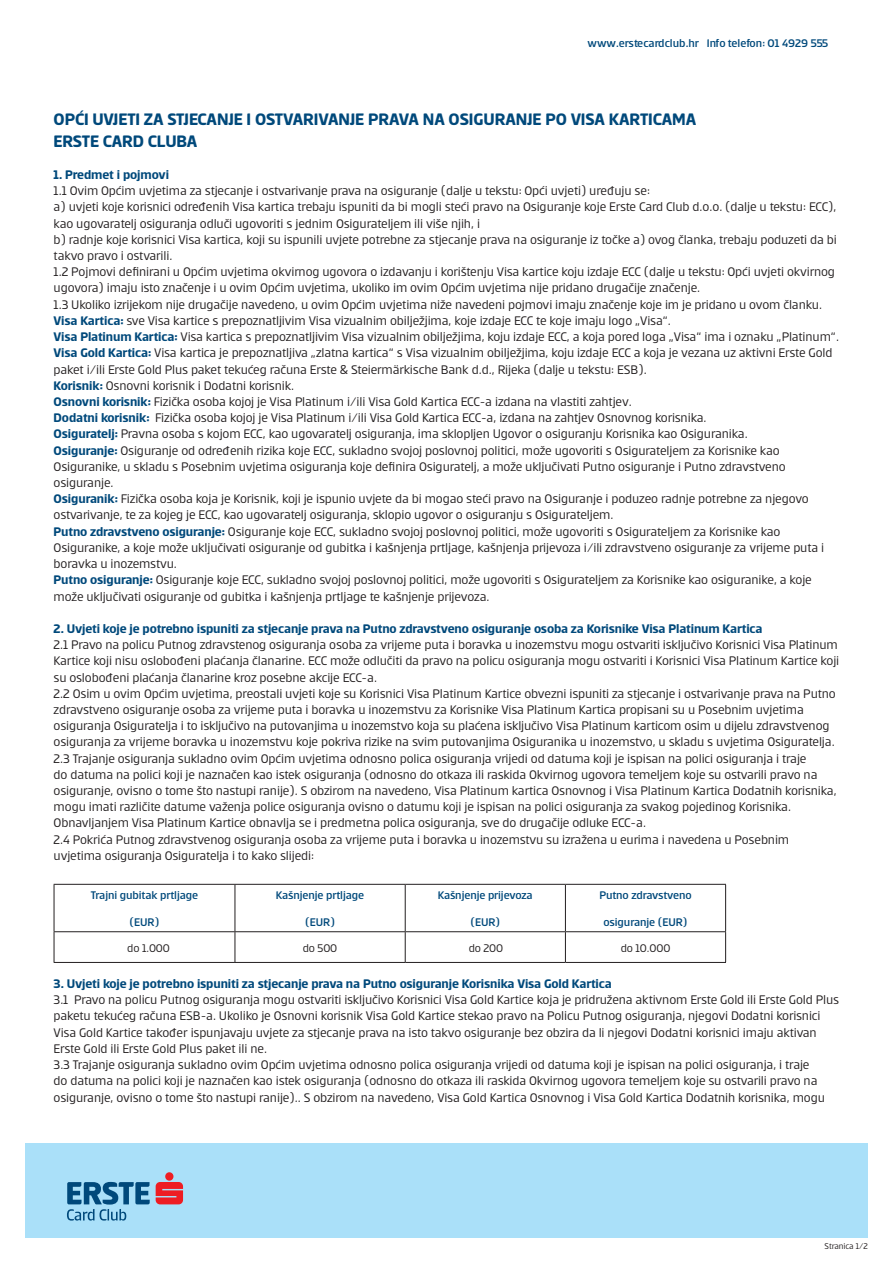
<style>
.page{position:relative;width:893px;height:1263px;background:#fff}
.page>*{position:absolute;margin:0;border:0;box-sizing:border-box;transform-origin:0 0}
.t1{font:700 18px/21.6px "Erste";letter-spacing:-.005em;color:#00497b}
.t2{font:13.5px/16.2px "Erste";letter-spacing:-.01em;color:#231f20}
.t3{font:700 13.5px "Erste";letter-spacing:-.01em;color:#00497b}
.t4{font:500 12px "Erste";letter-spacing:-.01em;color:#00497b}
.t5{font:12px "Erste";letter-spacing:-.02em;color:#231f20}
.t6{font:9px "Erste";letter-spacing:-.015em;color:#231f20}
.s1{font-weight:700;color:#00497b}
</style>
<div class="page">
<div style="left:25px;top:1142px;width:842px;height:95px;background:#aae0f9"></div>
<svg style="left:67px;top:1181px;width:83px;height:39px"></svg>
<svg style="left:156px;top:1172px;width:27px;height:32px"></svg>
<hr style="left:54px;top:883px;width:181px;height:1px;background:#231f20">
<hr style="left:54px;top:884px;width:1px;height:47px;background:#231f20">
<hr style="left:235px;top:883px;width:170px;height:1px;background:#231f20">
<hr style="left:234px;top:884px;width:1px;height:47px;background:#231f20">
<hr style="left:405px;top:883px;width:160px;height:1px;background:#231f20">
<hr style="left:404px;top:884px;width:1px;height:47px;background:#231f20">
<hr style="left:565px;top:883px;width:160px;height:1px;background:#231f20">
<hr style="left:565px;top:884px;width:1px;height:47px;background:#231f20">
<hr style="left:725px;top:884px;width:1px;height:47px;background:#231f20">
<hr style="left:54px;top:931px;width:181px;height:1px;background:#231f20">
<hr style="left:54px;top:931px;width:1px;height:30px;background:#231f20">
<hr style="left:235px;top:931px;width:170px;height:1px;background:#231f20">
<hr style="left:234px;top:931px;width:1px;height:30px;background:#231f20">
<hr style="left:405px;top:931px;width:160px;height:1px;background:#231f20">
<hr style="left:404px;top:931px;width:1px;height:30px;background:#231f20">
<hr style="left:565px;top:931px;width:160px;height:1px;background:#231f20">
<hr style="left:565px;top:931px;width:1px;height:30px;background:#231f20">
<hr style="left:725px;top:931px;width:1px;height:30px;background:#231f20">
<hr style="left:54px;top:961px;width:181px;height:1px;background:#231f20">
<hr style="left:235px;top:961px;width:170px;height:1px;background:#231f20">
<hr style="left:405px;top:961px;width:160px;height:1px;background:#231f20">
<hr style="left:565px;top:961px;width:160px;height:1px;background:#231f20">
<p class="t4" style="left:587px;top:37px;width:242px">www.erstecardclub.hr Info telefon: 01 4929 555</p>
<h1 class="t1" style="left:54px;top:108px;width:643px">OPĆI UVJETI ZA STJECANJE I OSTVARIVANJE PRAVA NA OSIGURANJE PO VISA KARTICAMA<br>ERSTE CARD CLUBA</h1>
<p class="t3" style="left:54px;top:168px;width:117px">1. Predmet i pojmovi</p>
<p class="t2" style="left:54px;top:182px;width:786px">1.1 Ovim Općim uvjetima za stjecanje i ostvarivanje prava na osiguranje (dalje u tekstu: Opći uvjeti) uređuju se:<br>a) uvjeti koje korisnici određenih Visa kartica trebaju ispuniti da bi mogli steći pravo na Osiguranje koje Erste Card Club d.o.o. (dalje u tekstu: ECC), kao ugovaratelj osiguranja odluči ugovoriti s jednim Osigurateljem ili više njih, i<br>b) radnje koje korisnici Visa kartica, koji su ispunili uvjete potrebne za stjecanje prava na osiguranje iz točke a) ovog članka, trebaju poduzeti da bi takvo pravo i ostvarili.<br>1.2 Pojmovi definirani u Općim uvjetima okvirnog ugovora o izdavanju i korištenju Visa kartice koju izdaje ECC (dalje u tekstu: Opći uvjeti okvirnog ugovora) imaju isto značenje i u ovim Općim uvjetima, ukoliko im ovim Općim uvjetima nije pridano drugačije značenje.<br>1.3 Ukoliko izrijekom nije drugačije navedeno, u ovim Općim uvjetima niže navedeni pojmovi imaju značenje koje im je pridano u ovom članku.<br><span class="s1">Visa Kartica:</span> sve Visa kartice s prepoznatljivim Visa vizualnim obilježjima, koje izdaje ECC te koje imaju logo „Visa“.<br><span class="s1">Visa Platinum Kartica:</span> Visa kartica s prepoznatljivim Visa vizualnim obilježjima, koju izdaje ECC, a koja pored loga „Visa“ ima i oznaku „Platinum“.<br><span class="s1">Visa Gold Kartica:</span> Visa kartica je prepoznatljiva „zlatna kartica“ s Visa vizualnim obilježjima, koju izdaje ECC a koja je vezana uz aktivni Erste Gold paket i/ili Erste Gold Plus paket tekućeg računa Erste &amp; Steiermärkische Bank d.d., Rijeka (dalje u tekstu: ESB).<br><span class="s1">Korisnik:</span> Osnovni korisnik i Dodatni korisnik.<br><span class="s1">Osnovni korisnik:</span> Fizička osoba kojoj je Visa Platinum i/ili Visa Gold Kartica ECC-a izdana na vlastiti zahtjev.<br><span class="s1">Dodatni korisnik:</span> Fizička osoba kojoj je Visa Platinum i/ili Visa Gold Kartica ECC-a, izdana na zahtjev Osnovnog korisnika.<br><span class="s1">Osiguratelj:</span> Pravna osoba s kojom ECC, kao ugovaratelj osiguranja, ima sklopljen Ugovor o osiguranju Korisnika kao Osiguranika.<br><span class="s1">Osiguranje:</span> Osiguranje od određenih rizika koje ECC, sukladno svojoj poslovnoj politici, može ugovoriti s Osigurateljem za Korisnike kao Osiguranike, u skladu s Posebnim uvjetima osiguranja koje definira Osiguratelj, a može uključivati Putno osiguranje i Putno zdravstveno osiguranje.<br><span class="s1">Osiguranik:</span> Fizička osoba koja je Korisnik, koji je ispunio uvjete da bi mogao steći pravo na Osiguranje i poduzeo radnje potrebne za njegovo ostvarivanje, te za kojeg je ECC, kao ugovaratelj osiguranja, sklopio ugovor o osiguranju s Osigurateljem.<br><span class="s1">Putno zdravstveno osiguranje:</span> Osiguranje koje ECC, sukladno svojoj poslovnoj politici, može ugovoriti s Osigurateljem za Korisnike kao Osiguranike, a koje može uključivati osiguranje od gubitka i kašnjenja prtljage, kašnjenja prijevoza i/ili zdravstveno osiguranje za vrijeme puta i boravka u inozemstvu.<br><span class="s1">Putno osiguranje:</span> Osiguranje koje ECC, sukladno svojoj poslovnoj politici, može ugovoriti s Osigurateljem za Korisnike kao osiguranike, a koje može uključivati osiguranje od gubitka i kašnjenja prtljage te kašnjenje prijevoza.</p>
<p class="t3" style="left:54px;top:621px;width:710px">2. Uvjeti koje je potrebno ispuniti za stjecanje prava na Putno zdravstveno osiguranje osoba za Korisnike Visa Platinum Kartica</p>
<p class="t2" style="left:54px;top:636px;width:786px">2.1 Pravo na policu Putnog zdravstenog osiguranja osoba za vrijeme puta i boravka u inozemstvu mogu ostvariti isključivo Korisnici Visa Platinum Kartice koji nisu oslobođeni plaćanja članarine. ECC može odlučiti da pravo na policu osiguranja mogu ostvariti i Korisnici Visa Platinum Kartice koji su oslobođeni plaćanja članarine kroz posebne akcije ECC-a.<br>2.2 Osim u ovim Općim uvjetima, preostali uvjeti koje su Korisnici Visa Platinum Kartice obvezni ispuniti za stjecanje i ostvarivanje prava na Putno zdravstveno osiguranje osoba za vrijeme puta i boravka u inozemstvu za Korisnike Visa Platinum Kartica propisani su u Posebnim uvjetima osiguranja Osiguratelja i to isključivo na putovanjima u inozemstvo koja su plaćena isključivo Visa Platinum karticom osim u dijelu zdravstvenog osiguranja za vrijeme boravka u inozemstvu koje pokriva rizike na svim putovanjima Osiguranika u inozemstvo, u skladu s uvjetima Osiguratelja.<br>2.3 Trajanje osiguranja sukladno ovim Općim uvjetima odnosno polica osiguranja vrijedi od datuma koji je ispisan na polici osiguranja i traje<br>do datuma na polici koji je naznačen kao istek osiguranja (odnosno do otkaza ili raskida Okvirnog ugovora temeljem koje su ostvarili pravo na osiguranje, ovisno o tome što nastupi ranije). S obzirom na navedeno, Visa Platinum kartica Osnovnog i Visa Platinum Kartica Dodatnih korisnika, mogu imati različite datume važenja police osiguranja ovisno o datumu koji je ispisan na polici osiguranja za svakog pojedinog Korisnika.<br>Obnavljanjem Visa Platinum Kartice obnavlja se i predmetna polica osiguranja, sve do drugačije odluke ECC-a.<br>2.4 Pokrića Putnog zdravstvenog osiguranja osoba za vrijeme puta i boravka u inozemstvu su izražena u eurima i navedena u Posebnim uvjetima osiguranja Osiguratelja i to kako slijedi:</p>
<p class="t4" style="left:91px;top:889px;width:109px">Trajni gubitak prtljage</p>
<p class="t4" style="left:130px;top:915px;width:31px">(EUR)</p>
<p class="t4" style="left:276px;top:889px;width:90px">Kašnjenje prtljage</p>
<p class="t4" style="left:305px;top:915px;width:31px">(EUR)</p>
<p class="t4" style="left:437px;top:889px;width:96px">Kašnjenje prijevoza</p>
<p class="t4" style="left:470px;top:915px;width:31px">(EUR)</p>
<p class="t4" style="left:599px;top:889px;width:94px">Putno zdravstveno</p>
<p class="t4" style="left:603px;top:915px;width:85px">osiguranje (EUR)</p>
<p class="t5" style="left:127px;top:941px;width:44px">do 1.000</p>
<p class="t5" style="left:303px;top:941px;width:36px">do 500</p>
<p class="t5" style="left:468px;top:941px;width:36px">do 200</p>
<p class="t5" style="left:620px;top:941px;width:51px">do 10.000</p>
<p class="t3" style="left:54px;top:976px;width:559px">3. Uvjeti koje je potrebno ispuniti za stjecanje prava na Putno osiguranje Korisnika Visa Gold Kartica</p>
<p class="t2" style="left:54px;top:991px;width:786px">3.1 Pravo na policu Putnog osiguranja mogu ostvariti isključivo Korisnici Visa Gold Kartice koja je pridružena aktivnom Erste Gold ili Erste Gold Plus paketu tekućeg računa ESB-a. Ukoliko je Osnovni korisnik Visa Gold Kartice stekao pravo na Policu Putnog osiguranja, njegovi Dodatni korisnici Visa Gold Kartice također ispunjavaju uvjete za stjecanje prava na isto takvo osiguranje bez obzira da li njegovi Dodatni korisnici imaju aktivan Erste Gold ili Erste Gold Plus paket ili ne.<br>3.3 Trajanje osiguranja sukladno ovim Općim uvjetima odnosno polica osiguranja vrijedi od datuma koji je ispisan na polici osiguranja, i traje<br>do datuma na polici koji je naznačen kao istek osiguranja (odnosno do otkaza ili raskida Okvirnog ugovora temeljem koje su ostvarili pravo na osiguranje, ovisno o tome što nastupi ranije).. S obzirom na navedeno, Visa Gold Kartica Osnovnog i Visa Gold Kartica Dodatnih korisnika, mogu</p>
<p class="t6" style="left:824px;top:1240px;width:45px">Stranica 1/2</p>
</div>
